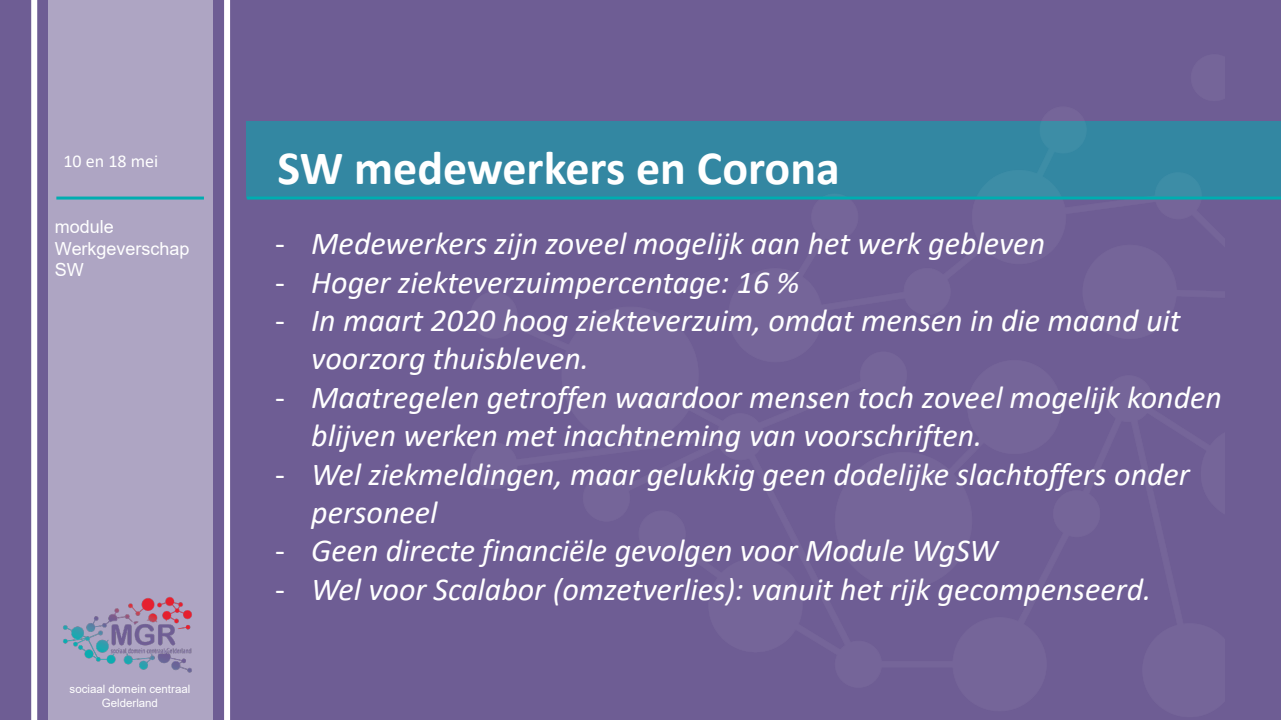
<style>
.page{position:relative;width:1281px;height:720px;background:#fff}
.page>*{position:absolute;margin:0;border:0;box-sizing:border-box;transform-origin:0 0}
.t1{font:700 48px "Calibri";color:#fff}
.t2{font:italic 32px/38.4px "Calibri";color:#fff}
.t3{font:18px/21.6px "Arial";letter-spacing:-.005em;color:#fff}
.t4{font:18px "Calibri";color:#fff}
.t5{font:11.5px/13.8px "Arial";letter-spacing:-.005em;color:#fff;text-align:center}
.s1{font-style:normal}
</style>
<div class="page">
<div style="left:0;top:0;width:1280px;height:720px;background:#6e5d94"></div>
<svg style="left:31px;top:0;width:199px;height:720px"></svg>
<div style="left:247px;top:121px;width:1033px;height:77px;background:#3387a2"></div>
<div style="left:48px;top:0;width:164px;height:720px;background:#aea5c3"></div>
<hr style="left:56px;top:197px;width:148px;height:3px;background:#00adb0">
<hr style="left:247px;top:197px;width:1033px;height:3px;background:#00adb0">
<img style="left:63px;top:597px;width:129px;height:76px">
<p class="t4" style="left:63px;top:149px;width:96px">10 en 18 mei</p>
<p class="t3" style="left:55px;top:216px;width:60px">module</p>
<p class="t3" style="left:55px;top:238px;width:136px">Werkgeverschap<br>SW</p>
<p class="t5" style="left:70px;top:682px;width:122px">sociaal domein centraal<br>Gelderland</p>
<p class="t1" style="left:277px;top:134px;width:564px">SW medewerkers en Corona</p>
<p class="t2" style="left:275px;top:223px;width:771px"><span class="s1">-</span> Medewerkers zijn zoveel mogelijk aan het werk gebleven</p>
<p class="t2" style="left:275px;top:261px;width:525px"><span class="s1">-</span> Hoger ziekteverzuimpercentage: 16 %</p>
<p class="t2" style="left:311px;top:300px;width:870px;text-indent:-36px"><span class="s1">-</span> In maart 2020 hoog ziekteverzuim, omdat mensen in die maand uit voorzorg thuisbleven.</p>
<p class="t2" style="left:311px;top:377px;width:912px;text-indent:-36px"><span class="s1">-</span> Maatregelen getroffen waardoor mensen toch zoveel mogelijk konden blijven werken met inachtneming van voorschriften.</p>
<p class="t2" style="left:311px;top:453px;width:880px;text-indent:-36px"><span class="s1">-</span> Wel ziekmeldingen, maar gelukkig geen dodelijke slachtoffers onder personeel</p>
<p class="t2" style="left:275px;top:530px;width:724px"><span class="s1">-</span> Geen directe financiële gevolgen voor Module WgSW</p>
<p class="t2" style="left:275px;top:569px;width:877px"><span class="s1">-</span> Wel voor Scalabor (omzetverlies): vanuit het rijk gecompenseerd.</p>
</div>
